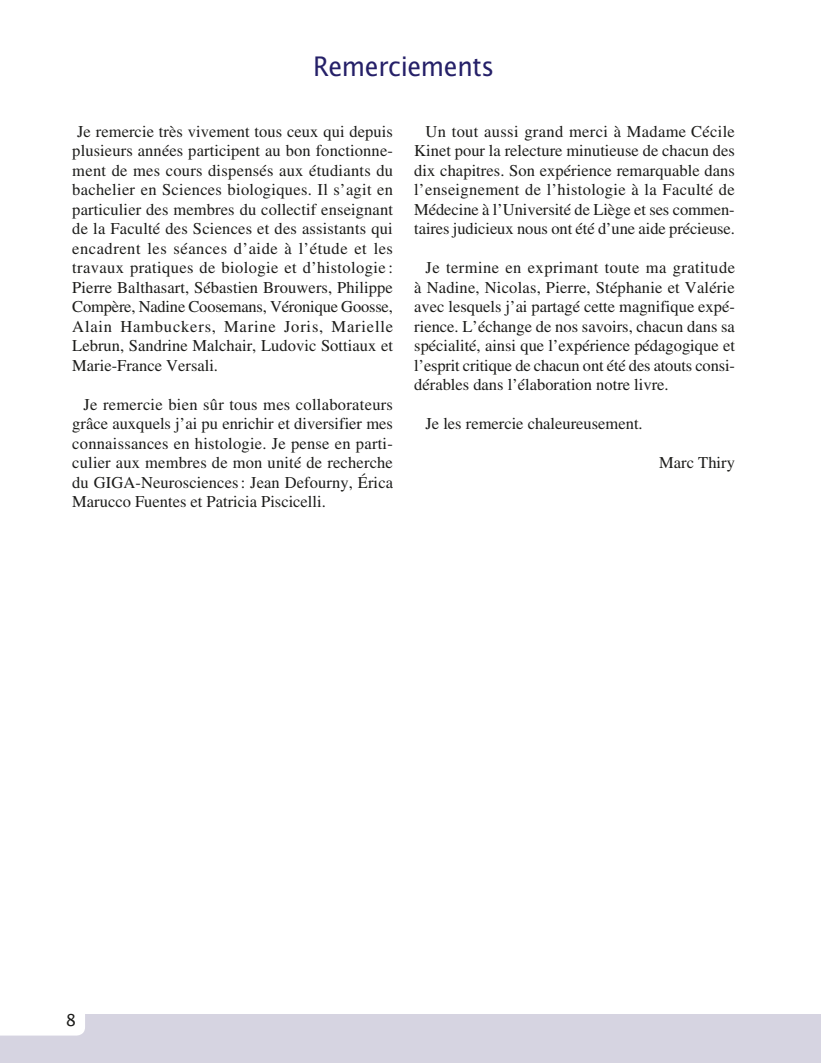
<style>
.page{position:relative;width:821px;height:1063px;background:#fff}
.page>*{position:absolute;margin:0;border:0;box-sizing:border-box;transform-origin:0 0}
.t1{font:27px "Lucida Sans Std";letter-spacing:-.02em;color:#252068;scale:.93 1}
.t2{font:16.5px/19.5px "Times LT Std";color:#1c1c1a;text-align:justify}
.t3{font:16.5px "Lucida Sans Std";color:#1c1c1a}
</style>
<div class="page">
<div style="left:0;top:1014px;width:821px;height:49px;background:#d6d4e1"></div>
<div style="left:0;top:1014px;width:85px;height:22px;background:#fff"></div>
<h1 class="t1" style="left:313px;top:51px;width:196px">Remerciements</h1>
<p class="t2" style="left:72px;top:121px;width:322px">Je remercie très vivement tous ceux qui depuis plusieurs années participent au bon fonctionne&shy;ment de mes cours dispensés aux étudiants du bachelier en Sciences biologiques. Il s’agit en particulier des membres du collectif enseignant de la Faculté des Sciences et des assistants qui encadrent les séances d’aide à l’étude et les travaux pratiques de biologie et d’histologie :<br>Pierre Balthasart, Sébastien Brouwers, Philippe Compère, Nadine Coosemans, Véronique Goosse, Alain Hambuckers, Marine Joris, Marielle Lebrun, Sandrine Malchair, Ludovic Sottiaux et Marie-France Versali.</p>
<p class="t2" style="left:72px;top:394px;width:322px;text-indent:11px">Je remercie bien sûr tous mes collaborateurs grâce auxquels j’ai pu enrichir et diversifier mes connaissances en histologie. Je pense en parti&shy;culier aux membres de mon unité de recherche du GIGA-Neurosciences: Jean Defourny, Érica Marucco Fuentes et Patricia Piscicelli.</p>
<p class="t2" style="left:414px;top:121px;width:322px;text-indent:11px">Un tout aussi grand merci à Madame Cécile Kinet pour la relecture minutieuse de chacun des dix chapitres. Son expérience remarquable dans l’enseignement de l’histologie à la Faculté de Médecine à l’Université de Liège et ses commen&shy;taires judicieux nous ont été d’une aide précieuse.</p>
<p class="t2" style="left:414px;top:258px;width:322px;text-indent:11px">Je termine en exprimant toute ma gratitude à Nadine, Nicolas, Pierre, Stéphanie et Valérie avec lesquels j’ai partagé cette magnifique expé&shy;rience. L’échange de nos savoirs, chacun dans sa spécialité, ainsi que l’expérience pédagogique et l’esprit critique de chacun ont été des atouts consi&shy;dérables dans l’élaboration notre livre.</p>
<p class="t2" style="left:425px;top:414px;width:219px">Je les remercie chaleureusement.</p>
<p class="t2" style="left:659px;top:453px;width:77px">Marc Thiry</p>
<p class="t3" style="left:66px;top:1011px;width:12px">8</p>
</div>
